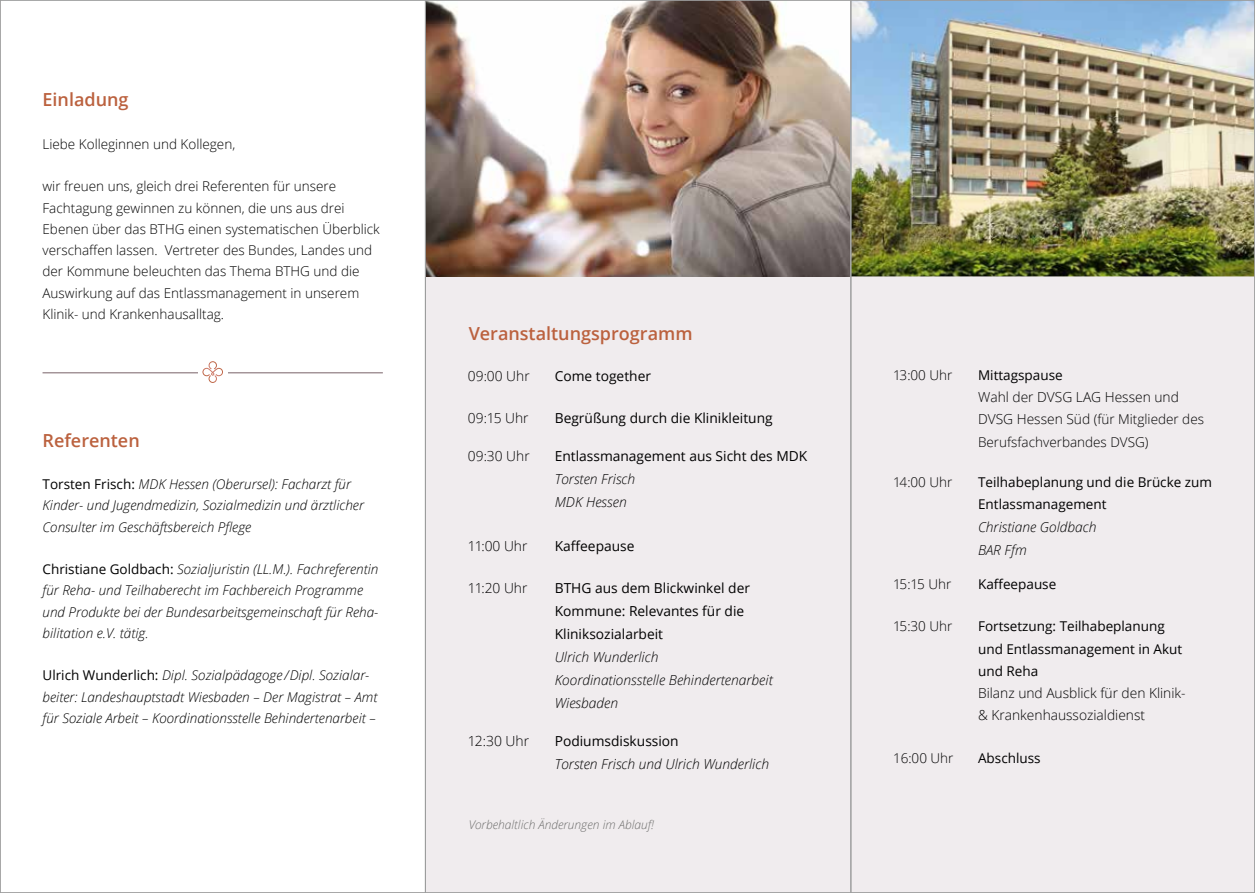
<style>
.page{position:relative;width:1255px;height:893px;background:#fff}
.page>*{position:absolute;margin:0;border:0;box-sizing:border-box;transform-origin:0 0}
.t1{font:600 18px "Open Sans";color:#bb613e}
.t2{font:300 13.95px "Open Sans";color:#000}
.t3{font:13.8px/23px "Open Sans";color:#000}
.t4{font:italic 300 13.8px/23px "Open Sans";color:#000}
.t5{font:300 13.8px/21.8px "Open Sans";color:#000}
.t6{font:italic 300 13.5px/21.3px "Open Sans";color:#000}
.t7{font:300 13.5px/21.3px "Open Sans";color:#000}
.t8{font:13.5px/22.5px "Open Sans";color:#000}
.t9{font:italic 300 12px "Open Sans";color:#6f6f6e}
.s1{font-weight:400;font-style:normal}
.s2{font-size:13.8px}
</style>
<div class="page">
<div style="left:425px;top:0;width:829px;height:893px;background:#f0ecee"></div>
<img style="left:426px;top:2px;width:826px;height:275px">
<hr style="left:43px;top:372px;width:340px;height:1px;background:#786168">
<div style="left:198px;top:357px;width:29px;height:30px;background:#fff"></div>
<svg style="left:202px;top:361px;width:21px;height:22px"></svg>
<img style="left:851px;top:2px;width:401px;height:274px">
<hr style="left:850px;top:0;width:1px;height:893px;background:#9c9d9d">
<hr style="left:425px;top:0;width:1px;height:893px;background:#9c9d9d">
<h1 class="t1" style="left:43px;top:87px;width:88px">Einladung</h1>
<p class="t7" style="left:43px;top:133px;width:194px">Liebe Kolleginnen und Kollegen,</p>
<p class="t7" style="left:43px;top:175px;width:339px">wir freuen uns, gleich drei Referenten für unsere Fachtagung gewinnen zu können, die uns aus drei Ebenen über das BTHG einen systematischen Überblick verschaffen lassen. Vertreter des Bundes, Landes und der Kommune beleuchten das Thema BTHG und die Auswirkung auf das Entlassmanagement in unserem Klinik- und Krankenhausalltag.</p>
<h1 class="t1" style="left:43px;top:428px;width:99px">Referenten</h1>
<p class="t6" style="left:43px;top:473px;width:323px"><span class="s1">Torsten Frisch:</span> MDK Hessen (Oberursel): Facharzt für<br>Kinder- und Jugendmedizin, Sozialmedizin und ärztlicher<br>Consulter im Geschäftsbereich Pflege</p>
<p class="t6" style="left:43px;top:558px;width:337px"><span class="s1">Christiane Goldbach:</span> Sozialjuristin (LL.M.). Fachreferentin für Reha- und Teilhaberecht im Fachbereich Programme und Produkte bei der Bundesarbeitsgemeinschaft für Reha&shy;bilitation e.V. tätig.</p>
<p class="t6" style="left:43px;top:664px;width:336px"><span class="s1">Ulrich Wunderlich:</span> Dipl. Sozialpädagoge / Dipl. Sozialar&shy;beiter: Landeshauptstadt Wiesbaden – Der Magistrat – Amt für Soziale Arbeit – Koordinationsstelle Behindertenarbeit –</p>
<h1 class="t1" style="left:468px;top:321px;width:225px">Veranstaltungsprogramm</h1>
<p class="t5" style="left:468px;top:364px;width:63px">09:00 Uhr</p>
<p class="t3" style="left:554px;top:364px;width:98px">Come together</p>
<p class="t5" style="left:468px;top:407px;width:62px">09:15 Uhr</p>
<p class="t3" style="left:554px;top:406px;width:219px">Begrüßung durch die Klinikleitung</p>
<p class="t5" style="left:468px;top:445px;width:63px">09:30 Uhr</p>
<p class="t3" style="left:554px;top:445px;width:254px">Entlassmanagement aus Sicht des MDK</p>
<p class="t4" style="left:554px;top:467px;width:82px">Torsten Frisch<br>MDK Hessen</p>
<p class="t5" style="left:468px;top:534px;width:61px">11:00 Uhr</p>
<p class="t3" style="left:554px;top:534px;width:81px">Kaffeepause</p>
<p class="t5" style="left:468px;top:577px;width:61px">11:20 Uhr</p>
<p class="t3" style="left:554px;top:576px;width:197px">BTHG aus dem Blickwinkel der<br>Kommune: Relevantes für die<br>Kliniksozialarbeit</p>
<p class="t4" style="left:554px;top:645px;width:219px">Ulrich Wunderlich<br>Koordinationsstelle Behindertenarbeit<br>Wiesbaden</p>
<p class="t2" style="left:468px;top:732px;width:63px">12:30 Uhr</p>
<p class="t3" style="left:554px;top:729px;width:125px">Podiumsdiskussion</p>
<p class="t4" style="left:554px;top:752px;width:216px">Torsten Frisch und Ulrich Wunderlich</p>
<p class="t9" style="left:468px;top:817px;width:187px">Vorbehaltlich Änderungen im Ablauf!</p>
<p class="t7" style="left:893px;top:364px;width:61px">13:00 Uhr</p>
<p class="t8" style="left:978px;top:364px;width:86px">Mittagspause</p>
<p class="t5" style="left:978px;top:386px;width:202px">Wahl der DVSG LAG Hessen und</p>
<p class="t7" style="left:978px;top:408px;width:227px;line-height:22.5px"><span class="s2">DVSG Hessen Süd</span> (für Mitglieder des<br>Berufsfachverbandes DVSG)</p>
<p class="t7" style="left:893px;top:471px;width:61px">14:00 Uhr</p>
<p class="t8" style="left:978px;top:470px;width:235px">Teilhabeplanung und die Brücke zum<br>Entlassmanagement</p>
<p class="t4" style="left:978px;top:515px;width:120px">Christiane Goldbach<br>BAR Ffm</p>
<p class="t7" style="left:893px;top:573px;width:60px">15:15 Uhr</p>
<p class="t8" style="left:978px;top:572px;width:80px">Kaffeepause</p>
<p class="t7" style="left:893px;top:615px;width:61px">15:30 Uhr</p>
<p class="t8" style="left:978px;top:615px;width:206px">Fortsetzung: Teilhabeplanung und Entlassmanagement in Akut und Reha</p>
<p class="t5" style="left:978px;top:682px;width:209px">Bilanz und Ausblick für den Klinik-&amp; Krankenhaussozialdienst</p>
<p class="t7" style="left:893px;top:747px;width:62px">16:00 Uhr</p>
<p class="t8" style="left:978px;top:746px;width:64px">Abschluss</p>
</div>
